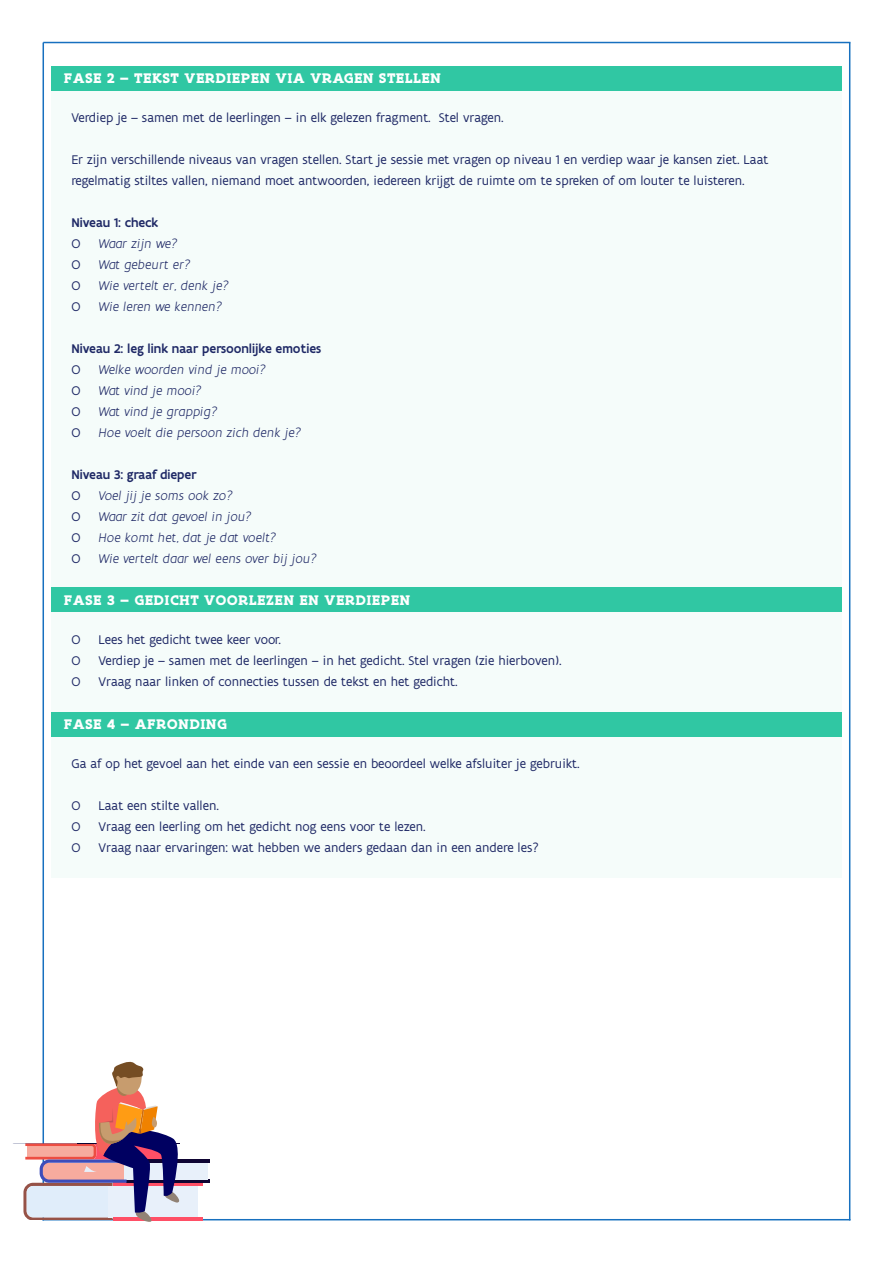
<style>
.page{position:relative;width:893px;height:1263px;background:#fff}
.page>*{position:absolute;margin:0;border:0;box-sizing:border-box;transform-origin:0 0}
.Kop_3{font:700 15px "Flanders Art Serif";letter-spacing:.025em;color:#fff}
.Lijst{font:13.5px/21px "Flanders Art Sans";color:#1f2966}
.Lijst-2{font:italic 300 13.5px "Flanders Art Sans";color:#1f2966}
.Lijst-3{font:500 13.5px "Flanders Art Sans";color:#1f2966}
</style>
<div class="page">
<div style="left:51px;top:90px;width:790px;height:788px;background:#f5fcfa"></div>
<hr style="left:43px;top:42px;width:807px;height:1px;background:#1770bf">
<div style="left:51px;top:66px;width:790px;height:24px;background:#30c7a3"></div>
<div style="left:51px;top:588px;width:790px;height:24px;background:#30c7a3"></div>
<div style="left:51px;top:712px;width:790px;height:24px;background:#30c7a3"></div>
<hr style="left:43px;top:1219px;width:807px;height:1px;background:#1770bf">
<hr style="left:43px;top:43px;width:1px;height:1177px;background:#1770bf">
<hr style="left:849px;top:43px;width:1px;height:1177px;background:#1770bf">
<div style="left:108px;top:1186px;width:90px;height:31px;background:#e8f0fa"></div>
<hr style="left:113px;top:1183px;width:89px;height:3px;background:#ff4f66">
<hr style="left:113px;top:1217px;width:89px;height:3px;background:#ff4f66">
<svg style="left:184px;top:1179px;width:26px;height:4px"></svg>
<div style="left:124px;top:1163px;width:83px;height:16px;background:#e8f0fa"></div>
<hr style="left:127px;top:1159px;width:83px;height:4px;background:#0f0533">
<svg style="left:23px;top:1062px;width:161px;height:160px"></svg>
<h3 class="Kop_3" style="left:64px;top:69px;width:379px">FASE 2 – TEKST VERDIEPEN VIA VRAGEN STELLEN</h3>
<h3 class="Lijst" style="left:71px;top:108px;width:434px">Verdiep je – samen met de leerlingen – in elk gelezen fragment. Stel vragen.</h3>
<h3 class="Lijst" style="left:71px;top:150px;width:698px">Er zijn verschillende niveaus van vragen stellen. Start je sessie met vragen op niveau 1 en verdiep waar je kansen ziet. Laat regelmatig stiltes vallen, niemand moet antwoorden, iedereen krijgt de ruimte om te spreken of om louter te luisteren.</h3>
<h3 class="Lijst-3" style="left:71px;top:215px;width:89px">Niveau 1: check</h3>
<h3 class="Lijst" style="left:71px;top:234px;width:11px">O</h3>
<h3 class="Lijst-2" style="left:98px;top:236px;width:81px">Waar zijn we?</h3>
<h3 class="Lijst" style="left:71px;top:255px;width:11px">O</h3>
<h3 class="Lijst-2" style="left:98px;top:257px;width:94px">Wat gebeurt er?</h3>
<h3 class="Lijst" style="left:71px;top:276px;width:11px">O</h3>
<h3 class="Lijst-2" style="left:98px;top:278px;width:132px">Wie vertelt er, denk je?</h3>
<h3 class="Lijst" style="left:71px;top:297px;width:11px">O</h3>
<h3 class="Lijst-2" style="left:98px;top:299px;width:125px">Wie leren we kennen?</h3>
<h3 class="Lijst-3" style="left:71px;top:341px;width:251px">Niveau 2: leg link naar persoonlijke emoties</h3>
<h3 class="Lijst" style="left:71px;top:360px;width:11px">O</h3>
<h3 class="Lijst-2" style="left:98px;top:362px;width:169px">Welke woorden vind je mooi?</h3>
<h3 class="Lijst" style="left:71px;top:381px;width:11px">O</h3>
<h3 class="Lijst-2" style="left:98px;top:383px;width:105px">Wat vind je mooi?</h3>
<h3 class="Lijst" style="left:71px;top:402px;width:11px">O</h3>
<h3 class="Lijst-2" style="left:98px;top:404px;width:121px">Wat vind je grappig?</h3>
<h3 class="Lijst" style="left:71px;top:423px;width:11px">O</h3>
<h3 class="Lijst-2" style="left:98px;top:425px;width:204px">Hoe voelt die persoon zich denk je?</h3>
<h3 class="Lijst-3" style="left:71px;top:467px;width:127px">Niveau 3: graaf dieper</h3>
<h3 class="Lijst" style="left:71px;top:486px;width:11px">O</h3>
<h3 class="Lijst-2" style="left:98px;top:488px;width:136px">Voel jij je soms ook zo?</h3>
<h3 class="Lijst" style="left:71px;top:507px;width:11px">O</h3>
<h3 class="Lijst-2" style="left:98px;top:509px;width:155px">Waar zit dat gevoel in jou?</h3>
<h3 class="Lijst" style="left:71px;top:528px;width:11px">O</h3>
<h3 class="Lijst-2" style="left:98px;top:530px;width:179px">Hoe komt het, dat je dat voelt?</h3>
<h3 class="Lijst" style="left:71px;top:549px;width:11px">O</h3>
<h3 class="Lijst-2" style="left:98px;top:551px;width:220px">Wie vertelt daar wel eens over bij jou?</h3>
<h3 class="Kop_3" style="left:64px;top:591px;width:348px">FASE 3 – GEDICHT VOORLEZEN EN VERDIEPEN</h3>
<h3 class="Lijst" style="left:71px;top:629px;width:11px">O</h3>
<h3 class="Lijst" style="left:98px;top:629px;width:184px">Lees het gedicht twee keer voor.</h3>
<h3 class="Lijst" style="left:71px;top:650px;width:11px">O</h3>
<h3 class="Lijst" style="left:98px;top:650px;width:465px">Verdiep je – samen met de leerlingen – in het gedicht. Stel vragen (zie hierboven).</h3>
<h3 class="Lijst" style="left:71px;top:671px;width:11px">O</h3>
<h3 class="Lijst" style="left:98px;top:671px;width:361px">Vraag naar linken of connecties tussen de tekst en het gedicht.</h3>
<h3 class="Kop_3" style="left:64px;top:715px;width:165px">FASE 4 – AFRONDING</h3>
<h3 class="Lijst" style="left:71px;top:753px;width:510px">Ga af op het gevoel aan het einde van een sessie en beoordeel welke afsluiter je gebruikt.</h3>
<h3 class="Lijst" style="left:71px;top:795px;width:11px">O</h3>
<h3 class="Lijst" style="left:98px;top:795px;width:122px">Laat een stilte vallen.</h3>
<h3 class="Lijst" style="left:71px;top:816px;width:11px">O</h3>
<h3 class="Lijst" style="left:98px;top:816px;width:329px">Vraag een leerling om het gedicht nog eens voor te lezen.</h3>
<h3 class="Lijst" style="left:71px;top:837px;width:11px">O</h3>
<h3 class="Lijst" style="left:98px;top:837px;width:442px">Vraag naar ervaringen: wat hebben we anders gedaan dan in een andere les?</h3>
</div>
